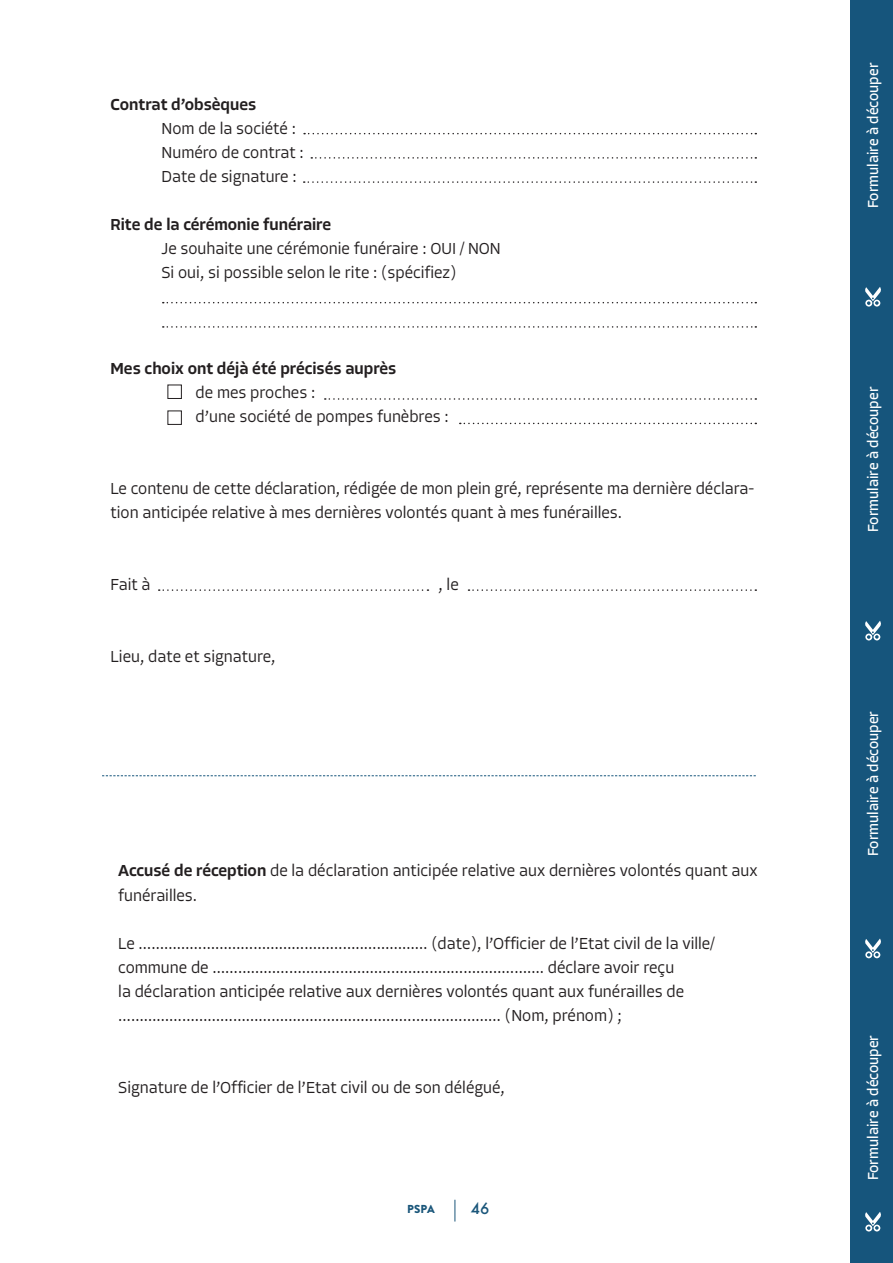
<style>
.page{position:relative;width:893px;height:1263px;background:#fff}
.page>*{position:absolute;margin:0;border:0;box-sizing:border-box;transform-origin:0 0}
.t1{font:300 16.5px/24px "Allotrope";color:#231f20}
.t2{font:500 16.5px "Allotrope";color:#231f20}
.t3{font:15px "Allotrope";color:#fff}
.t4{font:500 15px "Futura";color:#1a567a}
.t5{font:900 11.55px "Brandon Grotesque";color:#1a567a}
.s1{font-weight:500}
</style>
<div class="page">
<svg style="left:102px;top:775px;width:654px;height:1px"></svg>
<svg style="left:304px;top:133px;width:452px;height:1px"></svg>
<svg style="left:311px;top:157px;width:445px;height:2px"></svg>
<svg style="left:304px;top:181px;width:452px;height:2px"></svg>
<svg style="left:163px;top:302px;width:593px;height:1px"></svg>
<svg style="left:163px;top:326px;width:593px;height:2px"></svg>
<svg style="left:325px;top:398px;width:431px;height:2px"></svg>
<svg style="left:460px;top:423px;width:296px;height:1px"></svg>
<svg style="left:159px;top:589px;width:269px;height:2px"></svg>
<svg style="left:468px;top:589px;width:288px;height:2px"></svg>
<div style="left:167px;top:385px;width:15px;height:14px;border:1px solid #231f20"></div>
<div style="left:167px;top:410px;width:15px;height:15px;border:1px solid #231f20"></div>
<div style="left:850px;top:0;width:43px;height:1263px;background:#16557c"></div>
<svg style="left:865px;top:1212px;width:16px;height:19px"></svg>
<svg style="left:865px;top:938px;width:16px;height:20px"></svg>
<svg style="left:865px;top:621px;width:16px;height:19px"></svg>
<svg style="left:865px;top:287px;width:16px;height:20px"></svg>
<svg style="left:455px;top:1200px;width:1px;height:21px"></svg>
<p class="t2" style="left:111px;top:94px;width:147px">Contrat d’obsèques</p>
<p class="t1" style="left:162px;top:117px;width:144px">Nom de la société :<br>Numéro de contrat :<br>Date de signature :</p>
<p class="t2" style="left:111px;top:214px;width:222px">Rite de la cérémonie funéraire</p>
<p class="t1" style="left:162px;top:237px;width:341px">Je souhaite une cérémonie funéraire : OUI / NON<br>Si oui, si possible selon le rite : (spécifiez)</p>
<p class="t2" style="left:111px;top:358px;width:287px">Mes choix ont déjà été précisés auprès</p>
<p class="t1" style="left:196px;top:381px;width:255px">de mes proches :<br>d’une société de pompes funèbres :</p>
<p class="t1" style="left:111px;top:477px;width:645px">Le contenu de cette déclaration, rédigée de mon plein gré, représente ma dernière déclara&shy;tion anticipée relative à mes dernières volontés quant à mes funérailles.</p>
<p class="t1" style="left:111px;top:573px;width:41px">Fait à</p>
<p class="t1" style="left:438px;top:573px;width:22px">, le</p>
<p class="t1" style="left:111px;top:645px;width:167px">Lieu, date et signature,</p>
<p class="t1" style="left:118px;top:859px;width:641px"><span class="s1">Accusé de réception</span> de la déclaration anticipée relative aux dernières volontés quant aux funérailles.</p>
<p class="t1" style="left:118px;top:931px;width:598px">Le ……………………………………………..…………… (date), l’Officier de l’Etat civil de la ville/ commune de ………………………………………………..…………………. déclare avoir reçu<br>la déclaration anticipée relative aux dernières volontés quant aux funérailles de ……………………………………………………………………………… (Nom, prénom) ;</p>
<p class="t1" style="left:118px;top:1075px;width:388px">Signature de l’Officier de l’Etat civil ou de son délégué,</p>
<p class="t5" style="left:407px;top:1201px;width:29px">PSPA</p>
<p class="t4" style="left:471px;top:1198px;width:20px">46</p>
<p class="t3" style="left:863px;top:208px;width:147px;rotate:-90deg">Formulaire à découper</p>
<p class="t3" style="left:863px;top:532px;width:147px;rotate:-90deg">Formulaire à découper</p>
<p class="t3" style="left:863px;top:856px;width:147px;rotate:-90deg">Formulaire à découper</p>
<p class="t3" style="left:863px;top:1180px;width:147px;rotate:-90deg">Formulaire à découper</p>
</div>
